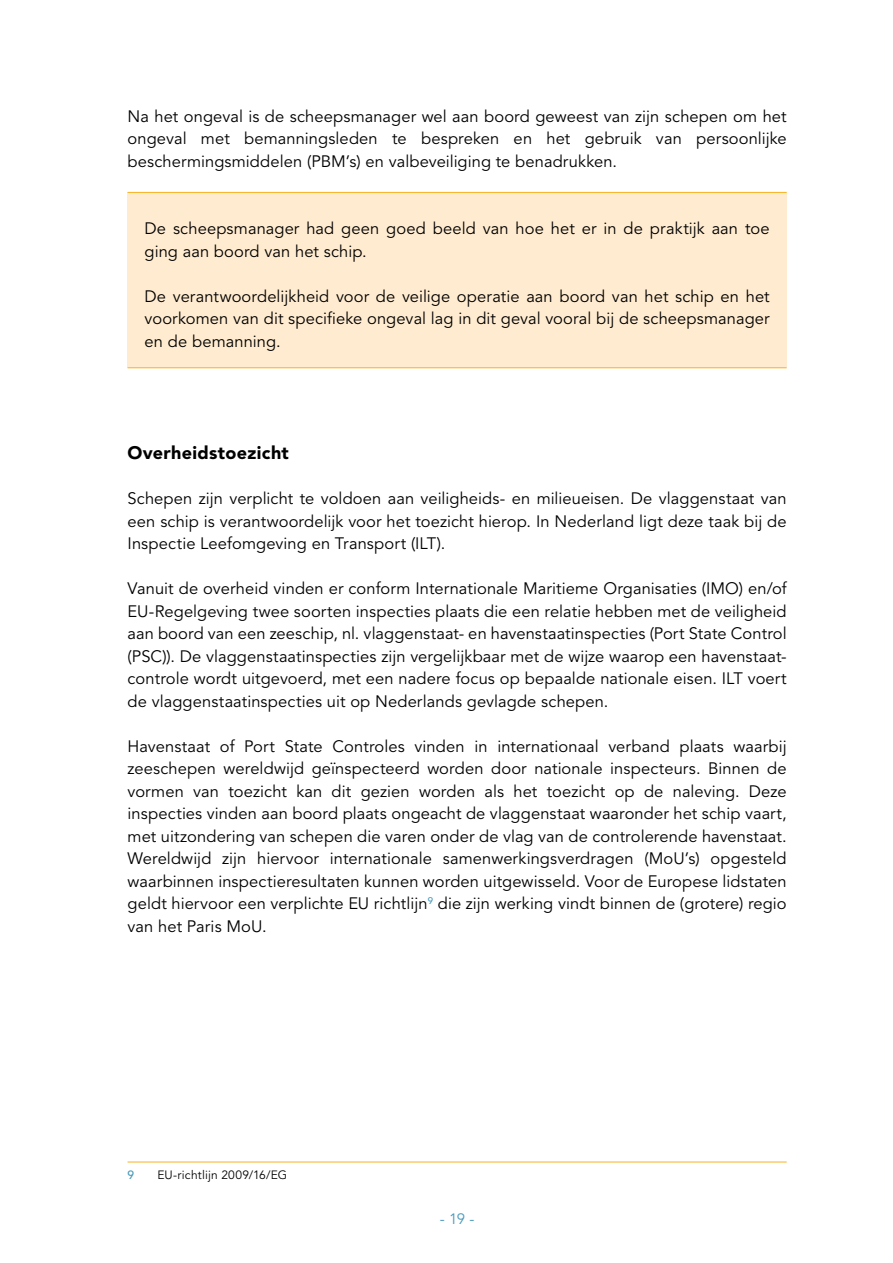
<style>
.page{position:relative;width:893px;height:1263px;background:#fff}
.page>*{position:absolute;margin:0;border:0;box-sizing:border-box;transform-origin:0 0}
.Paragraaf_Kop_-nr{font:900 18px "Avenir LT Std";letter-spacing:.02em;color:#000}
.Bodytekst{font:16.5px/22.5px "Avenir LT Std";letter-spacing:.005em;color:#000;text-align:justify}
.t1{font:15px "Avenir LT Std";color:#499abb}
.Voetnoot{font:12px "Avenir LT Std";letter-spacing:.015em;color:#000}
.Voetnoot-2{font:500 12px "Avenir LT Std";color:#499abb}
</style>
<div class="page">
<div style="left:128px;top:192px;width:659px;height:176px;background:#ffecd0"></div>
<hr style="left:128px;top:192px;width:659px;height:1px;background:#f9b122">
<hr style="left:128px;top:367px;width:659px;height:1px;background:#f9b122">
<hr style="left:128px;top:1162px;width:659px;height:1px;background:#f9b122">
<p class="Bodytekst" style="left:128px;top:105px;width:661px">Na het ongeval is de scheepsmanager wel aan boord geweest van zijn schepen om het ongeval met bemanningsleden te bespreken en het gebruik van persoonlijke beschermingsmiddelen (PBM’s) en valbeveiliging te benadrukken.</p>
<p class="Bodytekst" style="left:145px;top:218px;width:627px">De scheepsmanager had geen goed beeld van hoe het er in de praktijk aan toe ging aan boord van het schip.</p>
<p class="Bodytekst" style="left:145px;top:285px;width:627px">De verantwoordelijkheid voor de veilige operatie aan boord van het schip en het voorkomen van dit specifieke ongeval lag in dit geval vooral bij de scheepsmanager en de bemanning.</p>
<p class="Paragraaf_Kop_-nr" style="left:128px;top:442px;width:163px">Overheidstoezicht</p>
<p class="Bodytekst" style="left:128px;top:488px;width:661px">Schepen zijn verplicht te voldoen aan veiligheids- en milieueisen. De vlaggenstaat van een schip is verantwoordelijk voor het toezicht hierop. In Nederland ligt deze taak bij de Inspectie Leefomgeving en Transport (ILT).</p>
<p class="Bodytekst" style="left:128px;top:578px;width:661px">Vanuit de overheid vinden er conform Internationale Maritieme Organisaties (IMO) en/of EU-Regelgeving twee soorten inspecties plaats die een relatie hebben met de veiligheid aan boord van een zeeschip, nl. vlaggenstaat- en havenstaatinspecties (Port State Control (PSC)). De vlaggenstaatinspecties zijn vergelijkbaar met de wijze waarop een havenstaat&shy;controle wordt uitgevoerd, met een nadere focus op bepaalde nationale eisen. ILT voert de vlaggenstaatinspecties uit op Nederlands gevlagde schepen.</p>
<p class="Bodytekst" style="left:128px;top:735px;width:661px">Havenstaat of Port State Controles vinden in internationaal verband plaats waarbij zeeschepen wereldwijd geïnspecteerd worden door nationale inspecteurs. Binnen de vormen van toezicht kan dit gezien worden als het toezicht op de naleving. Deze inspecties vinden aan boord plaats ongeacht de vlaggenstaat waaronder het schip vaart, met uitzondering van schepen die varen onder de vlag van de controlerende havenstaat.<br>Wereldwijd zijn hiervoor internationale samenwerkingsverdragen (MoU’s) opgesteld waarbinnen inspectieresultaten kunnen worden uitgewisseld. Voor de Europese lidstaten geldt hiervoor een verplichte EU richtlijn<sup>9</sup> die zijn werking vindt binnen de (grotere) regio van het Paris MoU.</p>
<p class="Voetnoot-2" style="left:128px;top:1168px;width:8px">9</p>
<p class="Voetnoot" style="left:157px;top:1168px;width:131px">EU-richtlijn 2009/16/EG</p>
<p class="t1" style="left:440px;top:1210px;width:36px">- 19 -</p>
</div>
